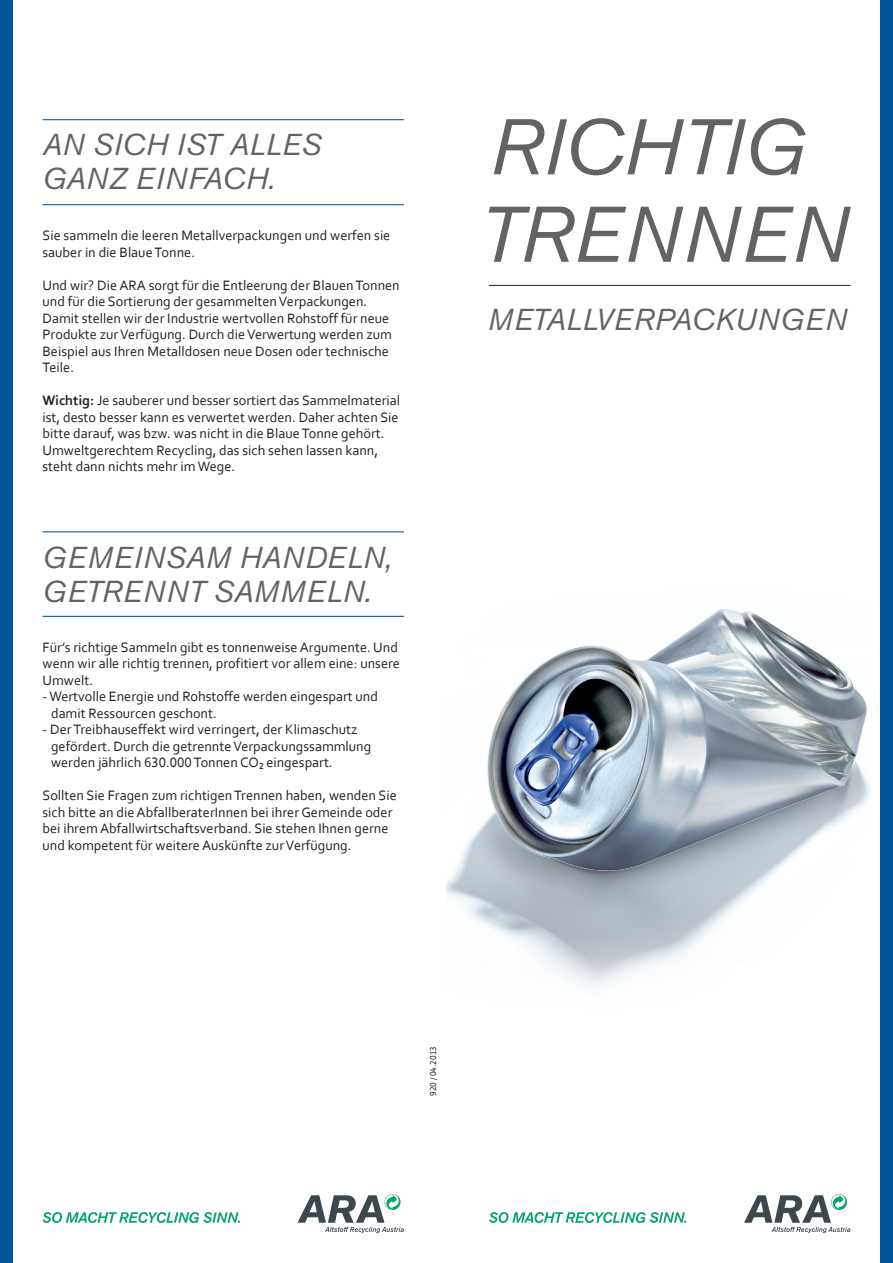
<style>
.page{position:relative;width:893px;height:1263px;background:#fff}
.page>*{position:absolute;margin:0;border:0;box-sizing:border-box;transform-origin:0 0}
.t1{font:italic 78px/87.4px "Akzidenz Grotesk BE";color:#636366}
.t2{font:italic 30px "Akzidenz Grotesk BE";letter-spacing:.02em;color:#636366}
.t3{font:14.25px/16.5px "Corbel";color:#231f20}
.t4{font:9px "Corbel";color:#231f20}
.s1{font-weight:700}
</style>
<div class="page">
<img style="left:471px;top:608px;width:401px;height:282px">
<div style="left:880px;top:0;width:13px;height:1263px;background:#015698"></div>
<div style="left:0;top:0;width:13px;height:1263px;background:#015698"></div>
<hr style="left:489px;top:285px;width:361px;height:1px;background:#231f20">
<svg style="left:298px;top:1194px;width:106px;height:39px"></svg>
<svg style="left:43px;top:1212px;width:197px;height:11px"></svg>
<svg style="left:744px;top:1194px;width:106px;height:39px"></svg>
<svg style="left:489px;top:1212px;width:197px;height:11px"></svg>
<hr style="left:43px;top:204px;width:361px;height:1px;background:#015698">
<hr style="left:43px;top:119px;width:361px;height:1px;background:#015698">
<hr style="left:43px;top:531px;width:361px;height:1px;background:#015698">
<hr style="left:43px;top:616px;width:361px;height:1px;background:#015698">
<h2 class="t2" style="left:43px;top:126px;width:207px">AN SICH IST ALLE</h2>
<h2 class="t2" style="left:301px;top:126px;width:22px">S</h2>
<h2 class="t2" style="left:43px;top:161px;width:23px">GAN</h2>
<h2 class="t2" style="left:109px;top:161px;width:167px">Z EINFACH.</h2>
<p class="t3" style="left:43px;top:227px;width:349px">Sie sammeln die leeren Metallverpackungen und werfen sie sauber in die Blaue Tonne.</p>
<p class="t3" style="left:43px;top:276px;width:359px">Und wir? Die ARA sorgt für die Entleerung der Blauen Tonnen und für die Sortierung der gesammelten Verpackungen.<br>Damit stellen wir der Industrie wertvollen Rohstoff für neue Produkte zur Verfügung. Durch die Verwertung werden zum Beispiel aus Ihren Metalldosen neue Dosen oder technische Teile.</p>
<p class="t3" style="left:43px;top:392px;width:359px"><span class="s1">Wichtig:</span> Je sauberer und besser sortiert das Sammelmaterial ist, desto besser kann es verwertet werden. Daher achten Sie bitte darauf, was bzw. was nicht in die Blaue Tonne gehört.<br>Umweltgerechtem Recycling, das sich sehen lassen kann, steht dann nichts mehr im Wege.</p>
<h2 class="t2" style="left:43px;top:539px;width:24px">GEME</h2>
<h2 class="t2" style="left:134px;top:539px;width:214px">INSAM HANDELN</h2>
<h2 class="t2" style="left:385px;top:539px;width:8px">,</h2>
<h2 class="t2" style="left:43px;top:573px;width:22px">GETRENNT</h2>
<h2 class="t2" style="left:214px;top:573px;width:43px">SAMMELN</h2>
<h2 class="t2" style="left:365px;top:573px;width:8px">.</h2>
<p class="t3" style="left:43px;top:638px;width:359px">Für’s richtige Sammeln gibt es tonnenweise Argumente. Und wenn wir alle richtig trennen, profitiert vor allem eine: unsere<br>Umwelt.</p>
<p class="t3" style="left:51px;top:688px;width:329px;text-indent:-9px">- Wertvolle Energie und Rohstoffe werden eingespart und damit Ressourcen geschont.</p>
<p class="t3" style="left:51px;top:721px;width:322px;text-indent:-9px">- Der Treibhauseffekt wird verringert, der Klimaschutz gefördert. Durch die getrennte Verpackungssammlung werden jährlich 630.000 Tonnen CO₂ eingespart.</p>
<p class="t3" style="left:43px;top:787px;width:356px">Sollten Sie Fragen zum richtigen Trennen haben, wenden Sie sich bitte an die AbfallberaterInnen bei ihrer Gemeinde oder bei ihrem Abfallwirtschaftsverband. Sie stehen Ihnen gerne und kompetent für weitere Auskünfte zur Verfügung.</p>
<h1 class="t1" style="left:479px;top:103px;width:321px">RICHTIG<br>TRENNEN</h1>
<h2 class="t2" style="left:488px;top:301px;width:361px">METALLVERPACKUNGEN</h2>
<p class="t4" style="left:428px;top:1096px;width:52px;rotate:-90deg">920 / 04.2013</p>
</div>
